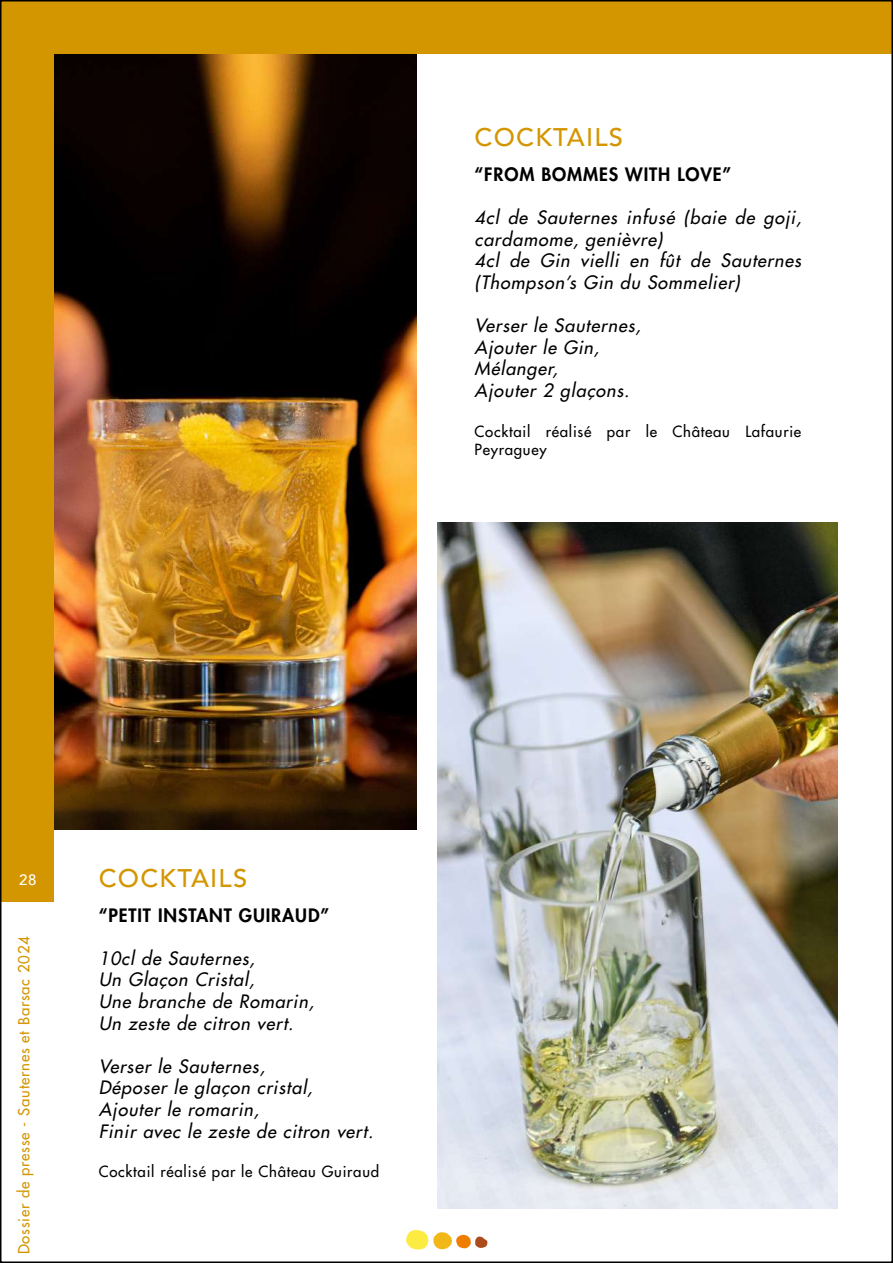
<style>
.page{position:relative;width:893px;height:1263px;background:#fff}
.page>*{position:absolute;margin:0;border:0;box-sizing:border-box;transform-origin:0 0}
.t1{font:500 25.5px "Avenir";letter-spacing:.05em;color:#d49600}
.t2{font:italic 500 18px/21.6px "Futura Std";color:#000}
.t3{font:800 18px "Futura Std";letter-spacing:.05em;color:#000}
.t4{font:500 15px/18px "Futura Std";letter-spacing:.05em;color:#000}
.t5{font:500 15px "Futura Std";letter-spacing:.05em;color:#d49600}
.t6{font:500 15px "Avenir";color:#fff}
</style>
<div class="page">
<div style="left:0;top:0;width:893px;height:901px;background:#d49600"></div>
<div style="left:54px;top:54px;width:839px;height:1209px;background:#fff"></div>
<svg style="left:406px;top:1230px;width:82px;height:19px"></svg>
<img style="left:438px;top:522px;width:400px;height:687px">
<img style="left:54px;top:54px;width:362px;height:775px">
<h1 class="t1" style="left:475px;top:115px;width:150px">COCKTAILS</h1>
<p class="t3" style="left:475px;top:163px;width:258px">“FROM BOMMES WITH LOVE”</p>
<p class="t2" style="left:475px;top:207px;width:332px">4cl de Sauternes infusé (baie de goji, cardamome, genièvre)<br>4cl de Gin vielli en fût de Sauternes (Thompson’s Gin du Sommelier)</p>
<p class="t2" style="left:475px;top:315px;width:172px">Verser le Sauternes,<br>Ajouter le Gin,<br>Mélanger,<br>Ajouter 2 glaçons.</p>
<p class="t4" style="left:475px;top:422px;width:328px">Cocktail réalisé par le Château Lafaurie<br>Peyraguey</p>
<p class="t6" style="left:19px;top:867px;width:19px">28</p>
<p class="t5" style="left:14px;top:1254px;width:320px;rotate:-90deg">Dossier de presse - Sauternes et Barsac 2024</p>
<h1 class="t1" style="left:99px;top:855px;width:150px">COCKTAILS</h1>
<p class="t3" style="left:99px;top:903px;width:232px">“PETIT INSTANT GUIRAUD”</p>
<p class="t2" style="left:99px;top:947px;width:221px">10cl de Sauternes,<br>Un Glaçon Cristal,<br>Une branche de Romarin,<br>Un zeste de citron vert.</p>
<p class="t2" style="left:99px;top:1055px;width:280px">Verser le Sauternes,<br>Déposer le glaçon cristal,<br>Ajouter le romarin,<br>Finir avec le zeste de citron vert.</p>
<p class="t4" style="left:99px;top:1163px;width:282px">Cocktail réalisé par le Château Guiraud</p>
</div>
